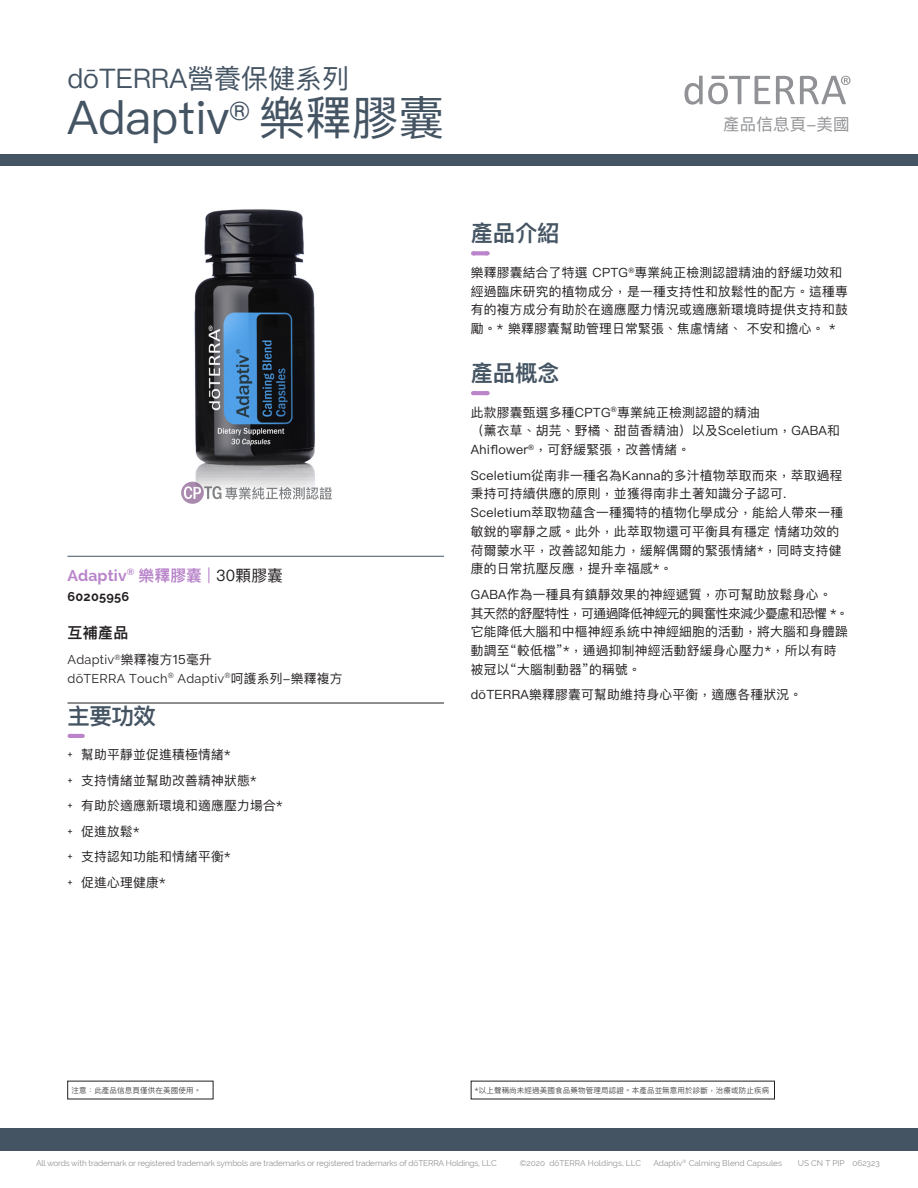
<style>
.page{position:relative;width:918px;height:1188px;background:#fff}
.page>*{position:absolute;margin:0;border:0;box-sizing:border-box;transform-origin:0 0}
.Main_Title{font:46.5px "Ping Fang TC";color:#445463}
.Main_Title-2{font:27px "Ping Fang TC";color:#445463}
.Header__Sanctuary_da{font:600 22.5px "Ping Fang TC";letter-spacing:-.02em;color:#445463}
.t1{font:16.5px "Ping Fang TC";letter-spacing:.01em;color:#919295}
.Tag_Title_Roman___Ru{font:700 15.75px "Raleway";letter-spacing:.01em;color:#b984ca}
.Body{font:600 15px "Ping Fang TC";color:#231f20}
.Body-2{font:12.75px/18.8px "Ping Fang TC";letter-spacing:.02em;color:#231f20}
.Tag_Body__Top_Bottom{font:12.75px/18.8px "Ralewayd T";letter-spacing:.02em;color:#231f20}
.Tag_SKU{font:700 12.75px "Ralewayd T";letter-spacing:.02em;color:#231f20}
.Footer_Right{font:8.25px "Raleway";letter-spacing:-.02em;color:#919295}
.Footer_Right-2{font:8.25px "Ralewayd T";color:#919295}
.Footer_Right-3{font:8.25px "Raleway";color:#919295}
.Dagger_Box{font:300 7.5px "Ping Fang TC";letter-spacing:.02em;color:#231f20}
.s1{font-family:"Ping Fang TC";font-weight:600}
.s2{font-family:"Ping Fang TC";font-weight:400}
.s3{font-family:"Ping Fang TC";font-weight:400;color:#231f20}
.s4{font-family:"Ping Fang TC"}
.s5{font-family:"Ralewayd T"}
</style>
<div class="page">
<div style="left:0;top:155px;width:918px;height:11px;background:#445463"></div>
<div style="left:0;top:1128px;width:918px;height:23px;background:#445463"></div>
<svg style="left:776px;top:76px;width:74px;height:28px"></svg>
<svg style="left:684px;top:76px;width:86px;height:29px"></svg>
<svg style="left:474px;top:251px;width:6px;height:4px"></svg>
<svg style="left:480px;top:251px;width:8px;height:4px"></svg>
<hr style="left:473px;top:391px;width:14px;height:4px;background:#bb83ca">
<hr style="left:68px;top:556px;width:376px;height:1px;background:#445463">
<hr style="left:68px;top:703px;width:376px;height:1px;background:#231f20">
<svg style="left:70px;top:734px;width:13px;height:4px"></svg>
<img style="left:181px;top:209px;width:151px;height:295px">
<p class="Main_Title-2" style="left:68px;top:61px;width:283px">dōTERRA營養保健系列</p>
<p class="Main_Title" style="left:68px;top:89px;width:379px">Adaptiv<sup>®</sup> 樂釋膠囊</p>
<p class="t1" style="left:723px;top:114px;width:128px">產品信息頁-美國</p>
<p class="Tag_Title_Roman___Ru" style="left:68px;top:566px;width:217px">Adaptiv<sup>®</sup> <span class="s1">樂釋膠囊</span> <span class="s2">|</span> <span class="s3">30顆膠囊</span></p>
<p class="Tag_SKU" style="left:68px;top:586px;width:63px">60205956</p>
<p class="Body" style="left:68px;top:624px;width:62px">互補產品</p>
<p class="Tag_Body__Top_Bottom" style="left:68px;top:649px;width:277px">Adaptiv<sup>®</sup><span class="s4">樂釋複方15毫升<br></span>dōTERRA Touch<sup>®</sup> Adaptiv<sup>®</sup><span class="s4">呵護系列-樂釋複方</span></p>
<p class="Header__Sanctuary_da" style="left:68px;top:702px;width:90px">主要功效</p>
<p class="Body-2" style="left:68px;top:745px;width:165px"><span class="s5">+</span> 幫助平靜並促進積極情緒*</p>
<p class="Body-2" style="left:68px;top:771px;width:191px"><span class="s5">+</span> 支持情緒並幫助改善精神狀態*</p>
<p class="Body-2" style="left:68px;top:796px;width:217px"><span class="s5">+</span> 有助於適應新環境和適應壓力場合*</p>
<p class="Body-2" style="left:68px;top:822px;width:73px"><span class="s5">+</span> 促進放鬆*</p>
<p class="Body-2" style="left:68px;top:847px;width:165px"><span class="s5">+</span> 支持認知功能和情緒平衡*</p>
<p class="Body-2" style="left:68px;top:873px;width:99px"><span class="s5">+</span> 促進心理健康*</p>
<p class="Header__Sanctuary_da" style="left:471px;top:219px;width:90px">產品介紹</p>
<p class="Body-2" style="left:471px;top:263px;width:378px">樂釋膠囊結合了特選 CPTG<sup>®</sup>專業純正檢測認證精油的舒緩功效和經過臨床研究的植物成分，是一種支持性和放鬆性的配方。這種專有的複方成分有助於在適應壓力情況或適應新環境時提供支持和鼓勵。* 樂釋膠囊幫助管理日常緊張、焦慮情緒、 不安和擔心。 *</p>
<p class="Header__Sanctuary_da" style="left:471px;top:359px;width:90px">產品概念</p>
<p class="Body-2" style="left:471px;top:402px;width:371px">此款膠囊甄選多種CPTG<sup>®</sup>專業純正檢測認證的精油<br>（薰衣草、胡芫、野橘、甜茴香精油）以及Sceletium，GABA和<br>Ahiflower<sup>®</sup>，可舒緩緊張，改善情緒。</p>
<p class="Body-2" style="left:471px;top:465px;width:374px">Sceletium從南非一種名為Kanna的多汁植物萃取而來，萃取過程秉持可持續供應的原則，並獲得南非土著知識分子認可.<br>Sceletium萃取物蘊含一種獨特的植物化學成分，能給人帶來一種敏銳的寧靜之感。此外，此萃取物還可平衡具有穩定 情緒功效的荷爾蒙水平，改善認知能力，緩解偶爾的緊張情緒*，同時支持健康的日常抗壓反應，提升幸福感*。</p>
<p class="Body-2" style="left:471px;top:585px;width:379px">GABA作為一種具有鎮靜效果的神經遞質，亦可幫助放鬆身心。<br>其天然的舒壓特性，可通過降低神經元的興奮性來減少憂慮和恐懼 *。它能降低大腦和中樞神經系統中神經細胞的活動，將大腦和身體躁動調至“較低檔”*，通過抑制神經活動舒緩身心壓力*，所以有時被冠以“大腦制動器”的稱號。</p>
<p class="Body-2" style="left:471px;top:685px;width:333px">dōTERRA樂釋膠囊可幫助維持身心平衡，適應各種狀況。</p>
<p class="Dagger_Box" style="left:71px;top:1085px;width:131px">注意：此產品信息頁僅供在美國使用。</p>
<p class="Dagger_Box" style="left:475px;top:1085px;width:296px">*以上聲稱尚未經過美國食品藥物管理局認證。本產品並無意用於診斷，治療或防止疾病</p>
<p class="Footer_Right" style="left:36px;top:1159px;width:462px">All words with trademark or registered trademark symbols are trademarks or registered trademarks of dōTERRA Holdings, LLC</p>
<p class="Footer_Right-2" style="left:520px;top:1157px;width:123px">©2020 dōTERRA Holdings, LLC</p>
<p class="Footer_Right-3" style="left:653px;top:1159px;width:130px">Adaptiv<sup>®</sup> Calming Blend Capsules</p>
<p class="Footer_Right-2" style="left:798px;top:1157px;width:83px">US CN T PIP 062323</p>
</div>
